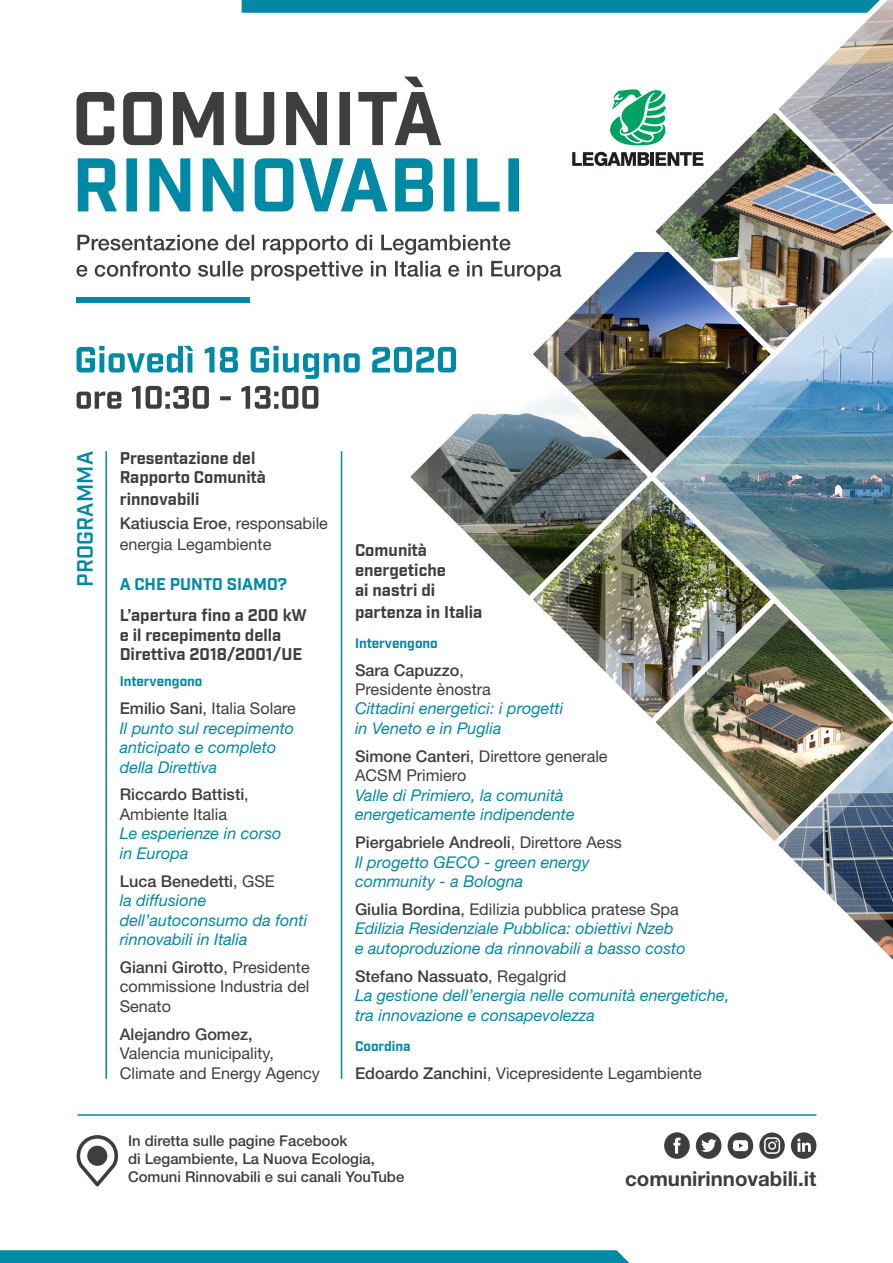
<style>
.page{position:relative;width:893px;height:1263px;background:#fff}
.page>*{position:absolute;margin:0;border:0;box-sizing:border-box;transform-origin:0 0}
.t1{font:600 21.6px "Industry";letter-spacing:.01em;color:#0089a4}
.t2{font:700 20.4px "Helvetica Neue LT Std";color:#3e3e3f}
.Stile_di_paragrafo_3{font:700 16.5px/19.8px "Industry";color:#3e3e3f}
.Stile_di_paragrafo_2{font:700 16.5px/19.8px "Industry";color:#3e3e3f}
.t3{font:700 16.5px "Industry";color:#0089a4}
.Stile_di_paragrafo_1{font:italic 16.2px/19.5px "Helvetica Neue LT Std";color:#0089a4}
.Stile_di_paragrafo_1-2{font:16.2px/19.5px "Helvetica Neue LT Std";color:#3e3e3f}
.t4{font:500 16.2px/19.5px "Helvetica Neue LT Std";color:#3e3e3f}
.t5{font:500 14.85px "Helvetica Neue LT Std";color:#3e3e3f}
.Stile_di_paragrafo_1-3{font:700 13.5px "Industry";color:#0089a4}
.s1{font-weight:500}
.s2{font-weight:400}
</style>
<div class="page">
<svg style="left:0;top:1250px;width:629px;height:13px;background:#078ca6"></svg>
<svg style="left:696px;top:1132px;width:25px;height:27px"></svg>
<svg style="left:664px;top:1132px;width:26px;height:27px"></svg>
<svg style="left:728px;top:1132px;width:25px;height:27px"></svg>
<svg style="left:791px;top:1132px;width:25px;height:27px"></svg>
<svg style="left:759px;top:1132px;width:26px;height:27px"></svg>
<svg style="left:76px;top:1135px;width:43px;height:51px"></svg>
<div style="left:87px;top:1146px;width:20px;height:20px;background:#3e3e3f;border-radius:50%"></div>
<hr style="left:105px;top:451px;width:2px;height:628px;background:#0089a4">
<hr style="left:341px;top:451px;width:1px;height:628px;background:#0089a4">
<hr style="left:78px;top:1114px;width:738px;height:2px;background:#0089a4">
<img style="left:77px;top:0;width:816px;height:964px">
<p class="t1" style="left:72px;top:587px;width:138px;rotate:-90deg">PROGRAMMA</p>
<p class="Stile_di_paragrafo_3" style="left:120px;top:449px;width:148px">Presentazione del<br>Rapporto Comunità</p>
<p class="Stile_di_paragrafo_3" style="left:120px;top:490px;width:81px">rinnovabili</p>
<p class="Stile_di_paragrafo_1-2" style="left:120px;top:512px;width:210px;line-height:21.6px"><span class="s1">Katiuscia Eroe</span>, responsabile energia Legambiente</p>
<p class="t3" style="left:120px;top:574px;width:169px">A CHE PUNTO SIAMO?</p>
<p class="Stile_di_paragrafo_3" style="left:120px;top:606px;width:188px">L’apertura fino a 200 kW e il recepimento della<br>Direttiva 2018/2001/UE</p>
<p class="Stile_di_paragrafo_1-3" style="left:120px;top:673px;width:84px">Intervengono</p>
<p class="Stile_di_paragrafo_1-2" style="left:120px;top:698px;width:178px"><span class="s1">Emilio Sani</span>, Italia Solare</p>
<p class="Stile_di_paragrafo_1" style="left:120px;top:718px;width:176px">Il punto sul recepimento anticipato e completo della Direttiva</p>
<p class="t4" style="left:120px;top:785px;width:131px">Riccardo Battisti<span class="s2">,<br>Ambiente Italia</span></p>
<p class="Stile_di_paragrafo_1" style="left:120px;top:823px;width:163px">Le esperienze in corso in Europa</p>
<p class="t4" style="left:120px;top:871px;width:157px">Luca Benedetti<span class="s2">, GSE</span></p>
<p class="Stile_di_paragrafo_1" style="left:120px;top:890px;width:189px">la diffusione dell’autoconsumo da fonti rinnovabili in Italia</p>
<p class="Stile_di_paragrafo_1-2" style="left:120px;top:957px;width:191px;text-align:justify"><span class="s1">Gianni Girotto</span>, Presidente commissione Industria del Senato</p>
<p class="Stile_di_paragrafo_1-2" style="left:120px;top:1024px;width:202px"><span class="s1">Alejandro Gomez,<br></span>Valencia municipality,<br>Climate and Energy Agency</p>
<p class="Stile_di_paragrafo_2" style="left:355px;top:541px;width:92px">Comunità energetiche ai nastri di</p>
<p class="Stile_di_paragrafo_2" style="left:355px;top:602px;width:129px">partenza in Italia</p>
<p class="Stile_di_paragrafo_1-3" style="left:355px;top:635px;width:84px">Intervengono</p>
<p class="Stile_di_paragrafo_1-2" style="left:355px;top:660px;width:137px"><span class="s1">Sara Capuzzo</span>,<br>Presidente ènostra</p>
<p class="Stile_di_paragrafo_1" style="left:355px;top:699px;width:210px">Cittadini energetici: i progetti in Veneto e in Puglia</p>
<p class="Stile_di_paragrafo_1-2" style="left:355px;top:746px;width:254px"><span class="s1">Simone Canteri</span>, Direttore generale<br>ACSM Primiero</p>
<p class="Stile_di_paragrafo_1" style="left:355px;top:785px;width:221px">Valle di Primiero, la comunità energeticamente indipendente</p>
<p class="t4" style="left:355px;top:832px;width:268px">Piergabriele Andreoli<span class="s2">, Direttore Aess</span></p>
<p class="Stile_di_paragrafo_1" style="left:355px;top:852px;width:236px">Il progetto GECO - green energy community - a Bologna</p>
<p class="Stile_di_paragrafo_1-2" style="left:355px;top:899px;width:325px"><span class="s1">Giulia Bordina</span>, Edilizia pubblica pratese Spa</p>
<p class="Stile_di_paragrafo_1" style="left:355px;top:919px;width:332px">Edilizia Residenziale Pubblica: obiettivi Nzeb e autoproduzione da rinnovabili a basso costo</p>
<p class="t4" style="left:355px;top:966px;width:213px">Stefano Nassuato<span class="s2">, Regalgrid</span></p>
<p class="Stile_di_paragrafo_1" style="left:355px;top:985px;width:376px">La gestione dell’energia nelle comunità energetiche, tra innovazione e consapevolezza</p>
<p class="Stile_di_paragrafo_1-3" style="left:355px;top:1038px;width:57px">Coordina</p>
<p class="Stile_di_paragrafo_1-2" style="left:355px;top:1063px;width:348px"><span class="s1">Edoardo Zanchini</span>, Vicepresidente Legambiente</p>
<p class="t5" style="left:128px;top:1132px;width:221px">In diretta sulle pagine Facebook</p>
<p class="t5" style="left:128px;top:1150px;width:248px">di Legambiente, La Nuova Ecologia,</p>
<p class="t5" style="left:128px;top:1168px;width:278px">Comuni Rinnovabili e sui canali YouTube</p>
<p class="t2" style="left:625px;top:1166px;width:193px">comunirinnovabili.it</p>
</div>
